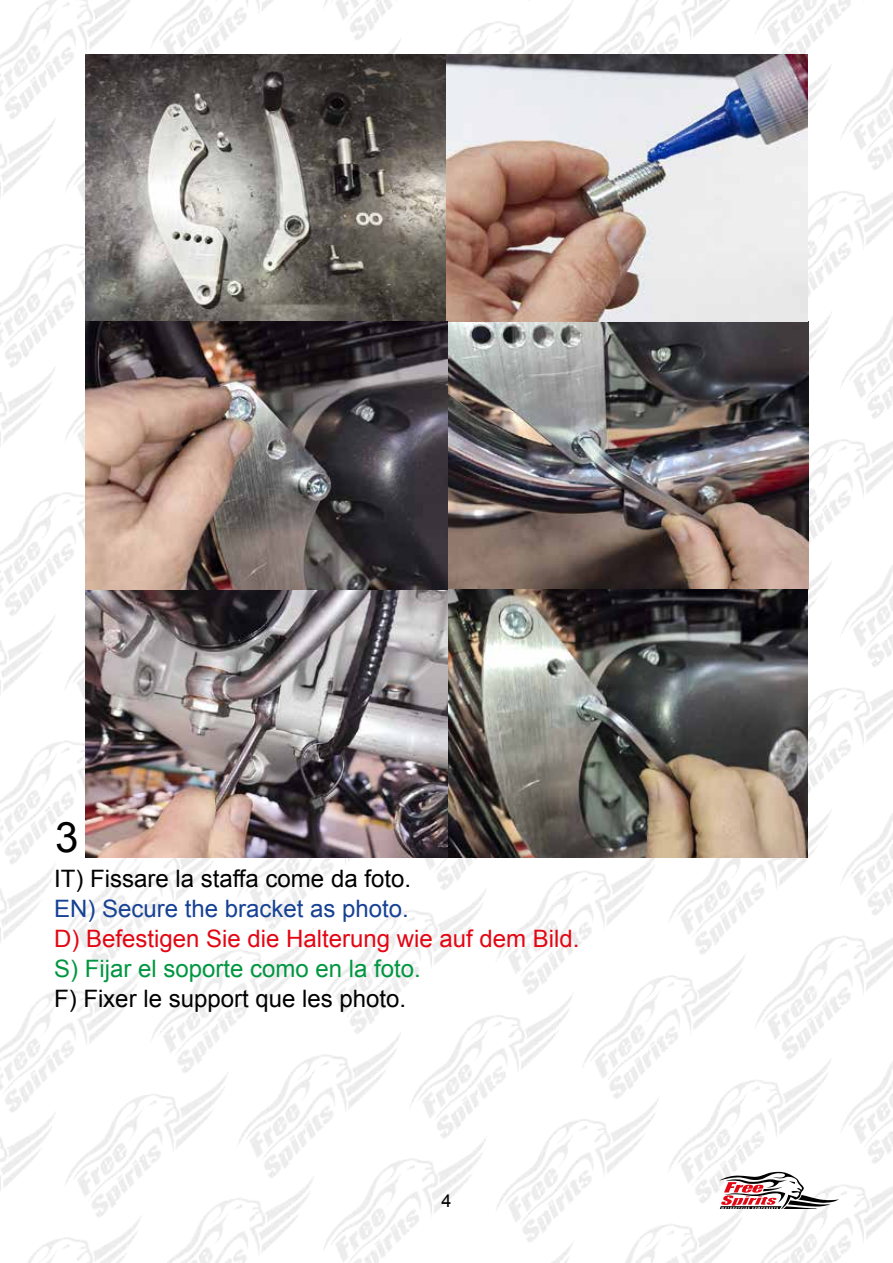
<style>
.page{position:relative;width:893px;height:1263px;background:#fff}
.page>*{position:absolute;margin:0;border:0;box-sizing:border-box;transform-origin:0 0}
.t1{font:42px "Arial";color:#000}
.t2{font:24px "Arial";color:#000}
.t3{font:24px "Arial";color:#e30613}
.t4{font:24px "Arial";color:#009641}
.t5{font:24px "Arial";color:#164194}
.t6{font:18px "Arial";color:#000}
</style>
<div class="page">
<img style="left:0;top:0;width:893px;height:1262px">
<svg style="left:719px;top:1172px;width:120px;height:37px"></svg>
<img style="left:85px;top:54px;width:724px;height:804px">
<h1 class="t1" style="left:55px;top:809px;width:25px">3</h1>
<p class="t2" style="left:54px;top:863px;width:359px">IT) Fissare la staffa come da foto.</p>
<p class="t5" style="left:54px;top:893px;width:356px">EN) Secure the bracket as photo.</p>
<p class="t3" style="left:54px;top:923px;width:527px">D) Befestigen Sie die Halterung wie auf dem Bild.</p>
<p class="t4" style="left:54px;top:953px;width:368px">S) Fijar el soporte como en la foto.</p>
<p class="t2" style="left:54px;top:983px;width:354px">F) Fixer le support que les photo.</p>
<p class="t6" style="left:441px;top:1189px;width:12px">4</p>
</div>
